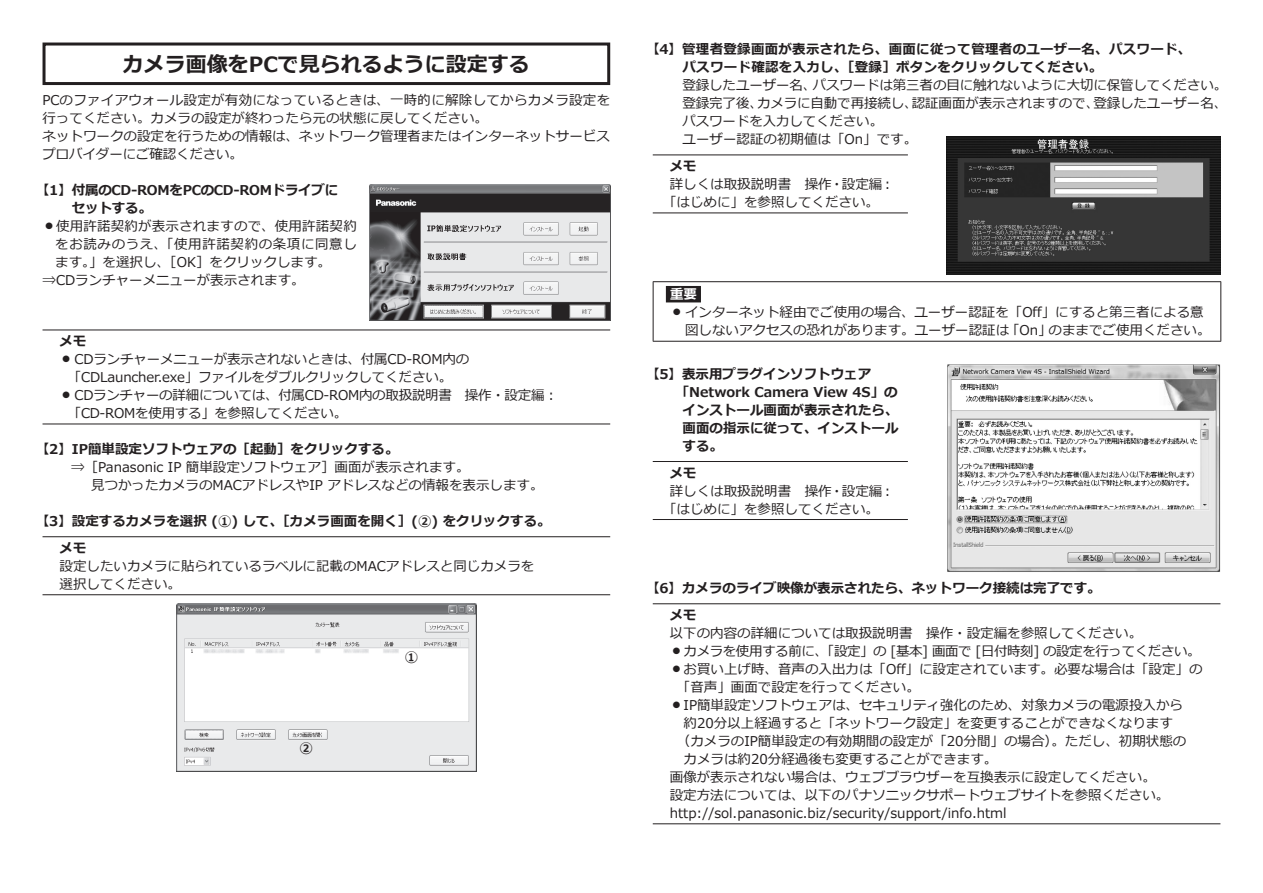
<style>
.page{position:relative;width:1263px;height:893px;background:#fff}
.page>*{position:absolute;margin:0;border:0;box-sizing:border-box;transform-origin:0 0}
.t1{font:700 21px "Meiryo";color:#231f20}
.t2{font:13.5px/18px "Meiryo";color:#231f20}
.t3{font:700 13.5px/26.7px "Meiryo";color:#231f20}
.t4{font:700 13.5px/18px "Meiryo";letter-spacing:.02em;color:#231f20}
.t5{font:13.5px "Meiryo";letter-spacing:-.02em;color:#231f20}
.t6{font:13.5px "Meiryo";letter-spacing:-.03em;color:#231f20}
.t7{font:700 13.5px/18px "Meiryo";letter-spacing:-.02em;color:#231f20}
.t8{font:13.5px "Meiryo";letter-spacing:.045em;color:#231f20}
.t9{font:700 13.5px "Meiryo";color:#fff}
</style>
<div class="page">
<div style="left:43px;top:43px;width:567px;height:42px;border:3px solid #231f20"></div>
<hr style="left:43px;top:330px;width:567px;height:1px;background:#231f20">
<hr style="left:43px;top:424px;width:567px;height:1px;background:#231f20">
<hr style="left:43px;top:536px;width:567px;height:1px;background:#231f20">
<hr style="left:43px;top:594px;width:567px;height:1px;background:#231f20">
<img style="left:177px;top:604px;width:299px;height:167px">
<img style="left:369px;top:185px;width:241px;height:135px">
<hr style="left:653px;top:155px;width:255px;height:1px;background:#231f20">
<hr style="left:653px;top:213px;width:255px;height:1px;background:#231f20">
<hr style="left:653px;top:281px;width:568px;height:1px;background:#231f20">
<hr style="left:653px;top:282px;width:1px;height:59px;background:#231f20">
<hr style="left:1220px;top:282px;width:1px;height:59px;background:#231f20">
<hr style="left:653px;top:341px;width:568px;height:1px;background:#231f20">
<div style="left:666px;top:286px;width:35px;height:16px;background:#231f20"></div>
<hr style="left:653px;top:461px;width:255px;height:1px;background:#231f20">
<hr style="left:653px;top:519px;width:255px;height:1px;background:#231f20">
<hr style="left:653px;top:603px;width:567px;height:1px;background:#231f20">
<hr style="left:653px;top:823px;width:567px;height:1px;background:#231f20">
<img style="left:946px;top:137px;width:274px;height:137px">
<img style="left:947px;top:364px;width:273px;height:208px">
<h1 class="t1" style="left:123px;top:49px;width:408px">カメラ画像をPCで見られるように設定する</h1>
<p class="t2" style="left:43px;top:92px;width:569px">PCのファイアウォール設定が有効になっているときは、一時的に解除してからカメラ設定を行ってください。カメラの設定が終わったら元の状態に戻してください。<br>ネットワークの設定を行うための情報は、ネットワーク管理者またはインターネットサービスプロバイダーにご確認ください。</p>
<p class="t7" style="left:72px;top:182px;width:267px;text-indent:-37px">【1】付属のCD-ROMをPCのCD-ROMドライブにセットする。</p>
<p class="t2" style="left:56px;top:218px;width:302px">使用許諾契約が表示されますので、使用許諾契約</p>
<p class="t8" style="left:55px;top:235px;width:303px">をお読みのうえ、「使用許諾契約の条項に同意し</p>
<p class="t2" style="left:55px;top:254px;width:277px">ます。」を選択し、［OK］をクリックします。</p>
<p class="t2" style="left:43px;top:272px;width:264px">⇒CDランチャーメニューが表示されます。</p>
<p class="t3" style="left:60px;top:328px;width:28px">メモ</p>
<p class="t2" style="left:60px;top:351px;width:411px">㍟ CDランチャーメニューが表示されないときは、付属CD-ROM内の</p>
<p class="t2" style="left:68px;top:369px;width:386px">「CDLauncher.exe」ファイルをダブルクリックしてください。</p>
<p class="t5" style="left:60px;top:386px;width:500px">㍟ CDランチャーの詳細については、付属CD-ROM内の取扱説明書　操作・設定編：</p>
<p class="t5" style="left:68px;top:404px;width:281px">「CD-ROMを使用する」を参照してください。</p>
<p class="t3" style="left:36px;top:437px;width:364px">【2】IP簡単設定ソフトウェアの［起動］をクリックする。</p>
<p class="t2" style="left:91px;top:459px;width:454px;text-indent:-20px">⇒［Panasonic IP 簡単設定ソフトウェア］画面が表示されます。<br>見つかったカメラのMACアドレスやIP アドレスなどの情報を表示します。</p>
<p class="t3" style="left:60px;top:509px;width:493px;text-indent:-24px">【3】設定するカメラを選択 (①) して、［カメラ画面を開く］(②) をクリックする。メモ</p>
<p class="t2" style="left:60px;top:558px;width:476px">設定したいカメラに貼られているラベルに記載のMACアドレスと同じカメラを選択してください。</p>
<p class="t3" style="left:299px;top:736px;width:15px">②</p>
<p class="t3" style="left:405px;top:644px;width:15px">①</p>
<p class="t4" style="left:682px;top:41px;width:510px;text-indent:-37px">【4】管理者登録画面が表示されたら、画面に従って管理者のユーザー名、パスワード、パスワード確認を入力し、［登録］ボタンをクリックしてください。</p>
<p class="t2" style="left:682px;top:77px;width:546px">登録したユーザー名、パスワードは第三者の目に触れないように大切に保管してください。登録完了後、カメラに自動で再接続し、認証画面が表示されますので、登録したユーザー名、パスワードを入力してください。<br>ユーザー認証の初期値は「On」です。</p>
<p class="t3" style="left:670px;top:153px;width:28px">メモ</p>
<p class="t2" style="left:663px;top:176px;width:233px;text-indent:7px">詳しくは取扱説明書　操作・設定編：「はじめに」を参照してください。</p>
<p class="t9" style="left:670px;top:285px;width:28px">重要</p>
<p class="t2" style="left:685px;top:304px;width:527px;text-indent:-15px">㍟ インターネット経由でご使用の場合、ユーザー認証を「Off」にすると第三者による意図しないアクセスの恐れがあります。ユーザー認証は「On」のままでご使用ください。</p>
<p class="t3" style="left:646px;top:361px;width:227px">【5】表示用プラグインソフトウェア</p>
<p class="t3" style="left:676px;top:379px;width:223px">「Network Camera View 4S」の</p>
<p class="t3" style="left:682px;top:397px;width:217px">インストール画面が表示されたら、</p>
<p class="t3" style="left:682px;top:415px;width:217px">画面の指示に従って、インストール</p>
<p class="t3" style="left:682px;top:433px;width:42px">する。</p>
<p class="t3" style="left:670px;top:460px;width:28px">メモ</p>
<p class="t2" style="left:663px;top:482px;width:233px;text-indent:7px">詳しくは取扱説明書　操作・設定編：「はじめに」を参照してください。</p>
<p class="t3" style="left:670px;top:576px;width:432px;text-indent:-24px">【6】カメラのライブ映像が表示されたら、ネットワーク接続は完了です。メモ</p>
<p class="t2" style="left:670px;top:625px;width:474px">以下の内容の詳細については取扱説明書　操作・設定編を参照してください。</p>
<p class="t6" style="left:670px;top:642px;width:532px">㍟カメラを使用する前に、「設定」の [基本] 画面で [日付時刻] の設定を行ってください。</p>
<p class="t2" style="left:670px;top:661px;width:534px">㍟お買い上げ時、音声の入出力は「Off」に設定されています。必要な場合は「設定」の</p>
<p class="t2" style="left:677px;top:679px;width:244px">「音声」画面で設定を行ってください。</p>
<p class="t2" style="left:670px;top:697px;width:515px">㍟ IP簡単設定ソフトウェアは、セキュリティ強化のため、対象カメラの電源投入から</p>
<p class="t2" style="left:684px;top:715px;width:491px">約20分以上経過すると「ネットワーク設定」を変更することができなくなります</p>
<p class="t2" style="left:677px;top:733px;width:511px">（カメラのIP簡単設定の有効期間の設定が「20分間」の場合）。ただし、初期状態の</p>
<p class="t2" style="left:684px;top:751px;width:315px">カメラは約20分経過後も変更することができます。</p>
<p class="t2" style="left:670px;top:769px;width:487px">画像が表示されない場合は、ウェブブラウザーを互換表示に設定してください。</p>
<p class="t2" style="left:670px;top:787px;width:501px">設定方法については、以下のパナソニックサポートウェブサイトを参照ください。</p>
<p class="t2" style="left:670px;top:805px;width:338px">http://sol.panasonic.biz/security/support/info.html</p>
</div>
